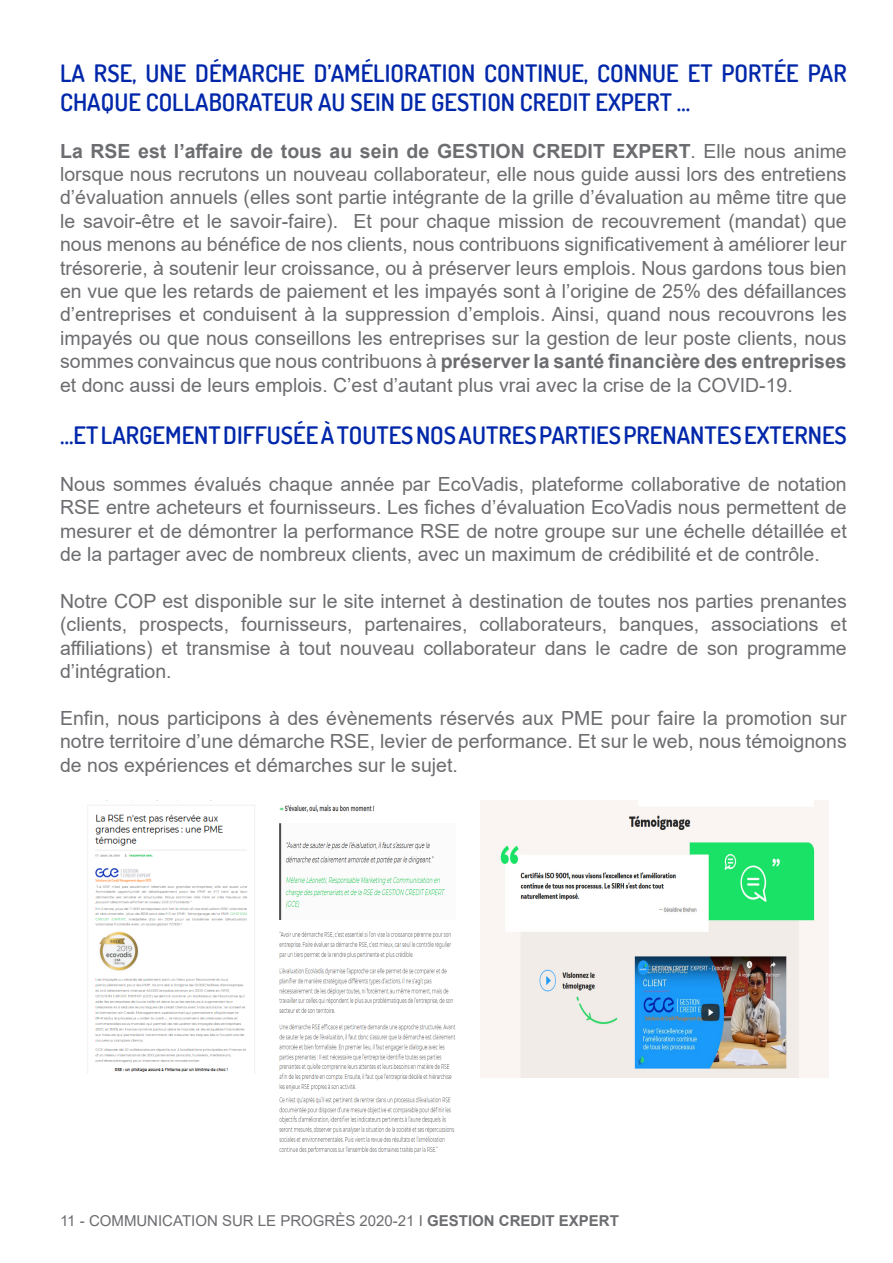
<style>
.page{position:relative;width:893px;height:1263px;background:#fff}
.page>*{position:absolute;margin:0;border:0;box-sizing:border-box;transform-origin:0 0}
.t1{font:600 24px/28.8px "Dosis";color:#0027aa}
.t2{font:19.5px/23.4px "Arial";color:#6c6d70;text-align:justify}
.t3{font:15px "Arial";color:#6c6d70}
.s1{font-weight:700}
</style>
<div class="page">
<img style="left:279px;top:805px;width:177px;height:349px">
<img style="left:87px;top:800px;width:168px;height:273px">
<img style="left:480px;top:800px;width:348px;height:277px">
<p class="t1" style="left:60px;top:58px;width:788px">LA RSE, UNE DÉMARCHE D’AMÉLIORATION CONTINUE, CONNUE ET PORTÉE PAR<br>CHAQUE COLLABORATEUR AU SEIN DE GESTION CREDIT EXPERT …</p>
<p class="t2" style="left:60px;top:139px;width:788px"><span class="s1">La RSE est l’affaire de tous au sein de GESTION CREDIT EXPERT</span>. Elle nous anime lorsque nous recrutons un nouveau collaborateur, elle nous guide aussi lors des entretiens d’évaluation annuels (elles sont partie intégrante de la grille d’évaluation au même titre que le savoir-être et le savoir-faire). Et pour chaque mission de recouvrement (mandat) que nous menons au bénéfice de nos clients, nous contribuons significativement à améliorer leur trésorerie, à soutenir leur croissance, ou à préserver leurs emplois. Nous gardons tous bien en vue que les retards de paiement et les impayés sont à l’origine de 25% des défaillances d’entreprises et conduisent à la suppression d’emplois. Ainsi, quand nous recouvrons les impayés ou que nous conseillons les entreprises sur la gestion de leur poste clients, nous sommes convaincus que nous contribuons à <span class="s1">préserver la santé financière des entreprises </span>et donc aussi de leurs emplois. C’est d’autant plus vrai avec la crise de la COVID-19.</p>
<p class="t1" style="left:60px;top:420px;width:788px">…ET LARGEMENT DIFFUSÉE À TOUTES NOS AUTRES PARTIES PRENANTES EXTERNES</p>
<p class="t2" style="left:60px;top:472px;width:788px">Nous sommes évalués chaque année par EcoVadis, plateforme collaborative de notation RSE entre acheteurs et fournisseurs. Les fiches d’évaluation EcoVadis nous permettent de mesurer et de démontrer la performance RSE de notre groupe sur une échelle détaillée et de la partager avec de nombreux clients, avec un maximum de crédibilité et de contrôle.</p>
<p class="t2" style="left:60px;top:589px;width:788px">Notre COP est disponible sur le site internet à destination de toutes nos parties prenantes (clients, prospects, fournisseurs, partenaires, collaborateurs, banques, associations et affiliations) et transmise à tout nouveau collaborateur dans le cadre de son programme d’intégration.</p>
<p class="t2" style="left:60px;top:706px;width:788px">Enfin, nous participons à des évènements réservés aux PME pour faire la promotion sur notre territoire d’une démarche RSE, levier de performance. Et sur le web, nous témoignons de nos expériences et démarches sur le sujet.</p>
<p class="t3" style="left:60px;top:1211px;width:560px">11 - COMMUNICATION SUR LE PROGRÈS 2020-21 I <span class="s1">GESTION CREDIT EXPERT</span></p>
</div>
